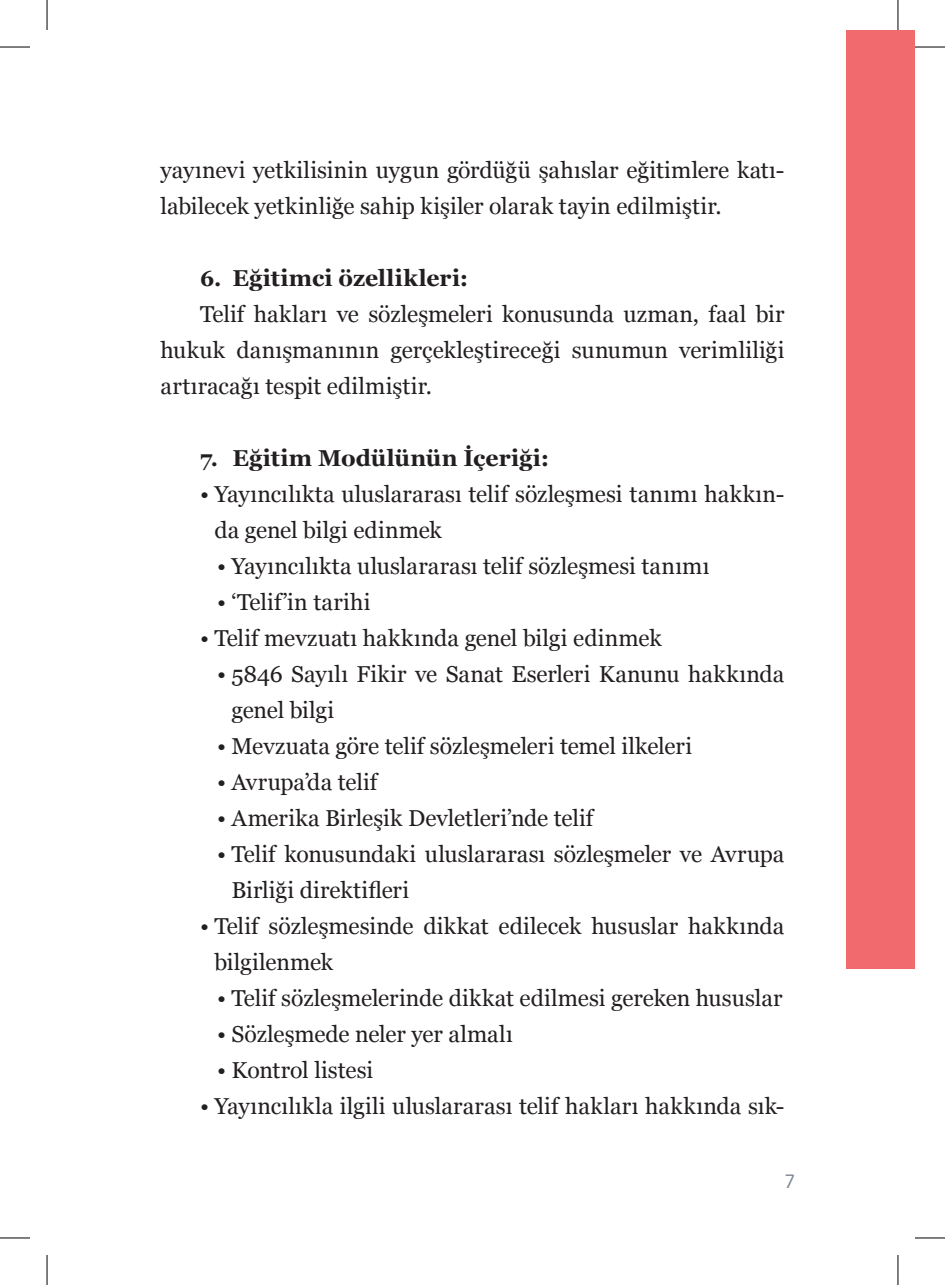
<style>
.page{position:relative;width:945px;height:1285px;background:#fff}
.page>*{position:absolute;margin:0;border:0;box-sizing:border-box;transform-origin:0 0}
.t1{font:23px/36px "Georgia";letter-spacing:.005em;color:#231f20}
.t2{font:700 23px "Georgia";letter-spacing:.01em;color:#231f20}
.t3{font:18px "Neo Sans Pro";color:#7f8793}
.s1{font-size:22px}
</style>
<div class="page">
<div style="left:846px;top:30px;width:68px;height:938px;background:#f16a6d"></div>
<hr style="left:0;top:47px;width:30px;height:1px;background:#000">
<hr style="left:914px;top:47px;width:30px;height:1px;background:#000">
<hr style="left:0;top:1237px;width:30px;height:1px;background:#000">
<hr style="left:914px;top:1237px;width:30px;height:1px;background:#000">
<hr style="left:47px;top:0;width:1px;height:30px;background:#000">
<hr style="left:47px;top:1255px;width:1px;height:30px;background:#000">
<hr style="left:897px;top:0;width:1px;height:30px;background:#000">
<hr style="left:897px;top:1255px;width:1px;height:30px;background:#000">
<p class="t1" style="left:160px;top:151px;width:625px">yayınevi yetkilisinin uygun gördüğü şahıslar eğitimlere katı&shy;labilecek yetkinliğe sahip kişiler olarak tayin edilmiştir.</p>
<p class="t2" style="left:200px;top:260px;width:269px"><span class="s1">6.</span> Eğitimci özellikleri:</p>
<p class="t1" style="left:200px;top:295px;width:585px">Telif hakları ve sözleşmeleri konusunda uzman, faal bir</p>
<p class="t1" style="left:160px;top:331px;width:625px">hukuk danışmanının gerçekleştireceği sunumun verimliliği</p>
<p class="t1" style="left:160px;top:367px;width:273px">artıracağı tespit edilmiştir.</p>
<p class="t2" style="left:200px;top:440px;width:350px"><span class="s1">7.</span> Eğitim Modülünün İçeriği:</p>
<p class="t1" style="left:214px;top:475px;width:571px;text-indent:-14px">• Yayıncılıkta uluslararası telif sözleşmesi tanımı hakkın&shy;da genel bilgi edinmek</p>
<p class="t1" style="left:217px;top:547px;width:493px">• Yayıncılıkta uluslararası telif sözleşmesi tanımı</p>
<p class="t1" style="left:217px;top:583px;width:155px">• ‘Telif’in tarihi</p>
<p class="t1" style="left:200px;top:619px;width:463px">• Telif mevzuatı hakkında genel bilgi edinmek</p>
<p class="t1" style="left:231px;top:655px;width:554px;text-indent:-14px">• 5846 Sayılı Fikir ve Sanat Eserleri Kanunu hakkında genel bilgi</p>
<p class="t1" style="left:217px;top:727px;width:476px">• Mevzuata göre telif sözleşmeleri temel ilkeleri</p>
<p class="t1" style="left:217px;top:763px;width:162px">• Avrupa’da telif</p>
<p class="t1" style="left:217px;top:799px;width:377px">• Amerika Birleşik Devletleri’nde telif</p>
<p class="t1" style="left:231px;top:835px;width:554px;text-indent:-14px">• Telif konusundaki uluslararası sözleşmeler ve Avrupa<br>Birliği direktifleri</p>
<p class="t1" style="left:214px;top:907px;width:571px;text-indent:-14px">• Telif sözleşmesinde dikkat edilecek hususlar hakkında bilgilenmek</p>
<p class="t1" style="left:217px;top:979px;width:567px">• Telif sözleşmelerinde dikkat edilmesi gereken hususlar</p>
<p class="t1" style="left:217px;top:1015px;width:297px">• Sözleşmede neler yer almalı</p>
<p class="t1" style="left:217px;top:1051px;width:157px">• Kontrol listesi</p>
<p class="t1" style="left:200px;top:1087px;width:585px">• Yayıncılıkla ilgili uluslararası telif hakları hakkında sık-</p>
<p class="t3" style="left:784px;top:1170px;width:12px">7</p>
</div>
